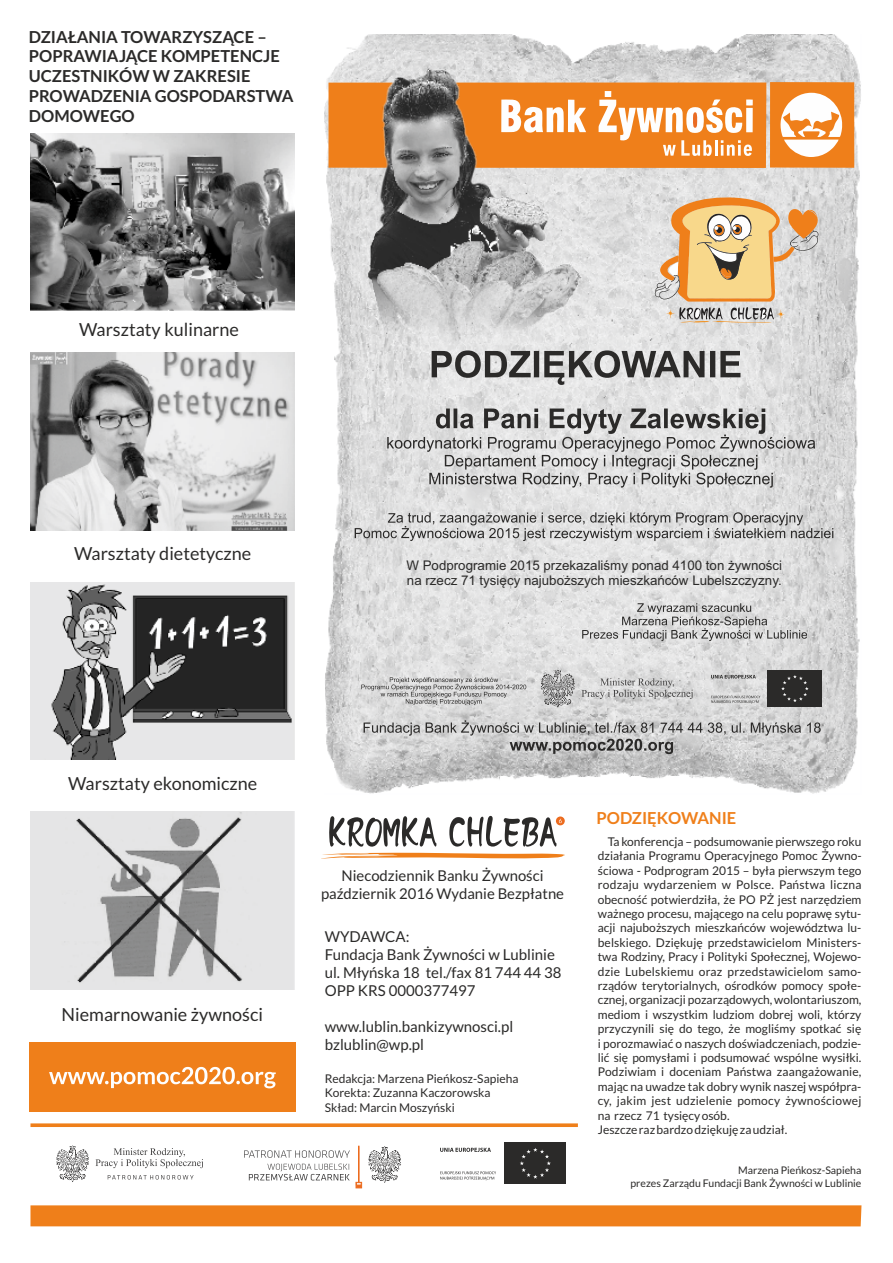
<style>
.page{position:relative;width:893px;height:1263px;background:#fff}
.page>*{position:absolute;margin:0;border:0;box-sizing:border-box;transform-origin:0 0}
.t1{font:18px "Lato";color:#2b2a29}
.t2{font:700 16.5px/19.8px "Lato";color:#2b2a29}
.t3{font:700 16.5px "Lato";color:#ef7f1a}
.t4{font:15px/18px "Lato";color:#2b2a29}
.t5{font:14.85px/17.9px "Lato";color:#2b2a29;text-align:center}
.t6{font:13.35px/14.9px "Arial";color:#2b2a29}
.t7{font:12px/14.4px "Lato";color:#2b2a29}
.t8{font:10.5px/12.6px "Lato";color:#2b2a29;text-align:right}
</style>
<div class="page">
<img style="left:31px;top:582px;width:263px;height:177px">
<div style="left:504px;top:1143px;width:62px;height:41px;background:#2b2a29"></div>
<svg style="left:520px;top:1148px;width:31px;height:31px"></svg>
<svg style="left:440px;top:1148px;width:51px;height:4px"></svg>
<svg style="left:440px;top:1171px;width:56px;height:9px"></svg>
<svg style="left:244px;top:1150px;width:106px;height:30px"></svg>
<svg style="left:368px;top:1146px;width:33px;height:37px"></svg>
<svg style="left:356px;top:1146px;width:6px;height:42px"></svg>
<svg style="left:56px;top:1145px;width:33px;height:37px"></svg>
<svg style="left:95px;top:1148px;width:108px;height:20px"></svg>
<svg style="left:108px;top:1175px;width:86px;height:4px"></svg>
<div style="left:30px;top:1205px;width:831px;height:21px;background:#ef7f1a"></div>
<img style="left:31px;top:811px;width:263px;height:178px">
<img style="left:31px;top:353px;width:263px;height:177px">
<img style="left:31px;top:133px;width:263px;height:178px">
<img style="left:324px;top:34px;width:537px;height:760px">
<div style="left:770px;top:82px;width:84px;height:86px;background:#ef7f1a"></div>
<svg style="left:780px;top:92px;width:63px;height:65px"></svg>
<div style="left:329px;top:83px;width:437px;height:85px;background:#ef7f1a"></div>
<svg style="left:602px;top:91px;width:151px;height:65px"></svg>
<img style="left:350px;top:63px;width:252px;height:278px">
<div style="left:768px;top:670px;width:54px;height:37px;background:#2b2a29"></div>
<svg style="left:781px;top:675px;width:28px;height:27px"></svg>
<svg style="left:711px;top:675px;width:45px;height:3px"></svg>
<svg style="left:711px;top:696px;width:49px;height:7px"></svg>
<svg style="left:541px;top:670px;width:34px;height:38px"></svg>
<svg style="left:581px;top:678px;width:112px;height:21px;background:#c3c3c3"></svg>
<svg style="left:361px;top:677px;width:165px;height:28px;background:#c2c2c2"></svg>
<svg style="left:364px;top:720px;width:457px;height:34px;background:#bbb"></svg>
<svg style="left:355px;top:512px;width:478px;height:29px;background:#bdbdbd"></svg>
<svg style="left:582px;top:603px;width:225px;height:38px;background:#c4c4c5"></svg>
<svg style="left:432px;top:350px;width:308px;height:35px;background:#9c9c9c"></svg>
<svg style="left:387px;top:408px;width:428px;height:80px;background:#bebebe"></svg>
<div style="left:29px;top:1042px;width:267px;height:70px;background:#ef7f1a"></div>
<svg style="left:49px;top:1067px;width:227px;height:21px"></svg>
<svg style="left:321px;top:853px;width:244px;height:6px"></svg>
<svg style="left:556px;top:816px;width:9px;height:9px"></svg>
<svg style="left:329px;top:816px;width:233px;height:31px"></svg>
<svg style="left:655px;top:197px;width:164px;height:126px;background:#dec39d"></svg>
<svg style="left:30px;top:1123px;width:548px;height:4px;background:#f08c31"></svg>
<h2 class="t2" style="left:29px;top:28px;width:266px">DZIAŁANIA TOWARZYSZĄCE –<br>POPRAWIAJĄCE KOMPETENCJE<br>UCZESTNIKÓW W ZAKRESIE<br>PROWADZENIA GOSPODARSTWA<br>DOMOWEGO</h2>
<h1 class="t1" style="left:79px;top:321px;width:161px">Warsztaty kulinarne</h1>
<h1 class="t1" style="left:74px;top:546px;width:179px">Warsztaty dietetyczne</h1>
<p class="t6" style="left:406px;top:559px;width:377px">W Podprogramie 2015 przekazaliśmy ponad 4100 ton żywności na rzecz 71 tysięcy najuboższych mieszkańców Lubelszczyzny.</p>
<h1 class="t1" style="left:68px;top:775px;width:191px">Warsztaty ekonomiczne</h1>
<h1 class="t1" style="left:62px;top:1006px;width:203px">Niemarnowanie żywności</h1>
<p class="t5" style="left:321px;top:867px;width:245px">Niecodziennik Banku Żywności październik 2016 Wydanie Bezpłatne</p>
<p class="t4" style="left:325px;top:928px;width:238px">WYDAWCA:<br>Fundacja Bank Żywności w Lublinie ul. Młyńska 18 tel./fax 81 744 44 38<br>OPP KRS 0000377497</p>
<p class="t4" style="left:325px;top:1018px;width:190px">www.lublin.bankizywnosci.pl bzlublin@wp.pl</p>
<p class="t7" style="left:325px;top:1072px;width:195px">Redakcja: Marzena Pieńkosz-Sapieha<br>Korekta: Zuzanna Kaczorowska<br>Skład: Marcin Moszyński</p>
<h2 class="t3" style="left:597px;top:810px;width:141px">PODZIĘKOWANIE</h2>
<p class="t7" style="left:598px;top:835px;width:265px;text-indent:10px">Ta konferencja – podsumowanie pierwszego roku działania Programu Operacyjnego Pomoc Żywno&shy;ściowa - Podprogram 2015 – była pierwszym tego rodzaju wydarzeniem w Polsce. Państwa liczna obecność potwierdziła, że PO PŻ jest narzędziem ważnego procesu, mającego na celu poprawę sytu&shy;acji najuboższych mieszkańców województwa lu&shy;belskiego. Dziękuję przedstawicielom Ministers&shy;twa Rodziny, Pracy i Polityki Społecznej, Wojewo&shy;dzie Lubelskiemu oraz przedstawicielom samo&shy;rządów terytorialnych, ośrodków pomocy społe&shy;cznej, organizacji pozarządowych, wolontariuszom, mediom i wszystkim ludziom dobrej woli, którzy przyczynili się do tego, że mogliśmy spotkać się i porozmawiać o naszych doświadczeniach, podzie&shy;lić się pomysłami i podsumować wspólne wysiłki.<br>Podziwiam i doceniam Państwa zaangażowanie, mając na uwadze tak dobry wynik naszej współpra&shy;cy, jakim jest udzielenie pomocy żywnościowej na rzecz 71 tysięcy osób.<br>Jeszcze raz bardzo dziękuję za udział.</p>
<p class="t8" style="left:630px;top:1164px;width:232px">Marzena Pieńkosz-Sapieha<br>prezes Zarządu Fundacji Bank Żywności w Lublinie</p>
</div>
